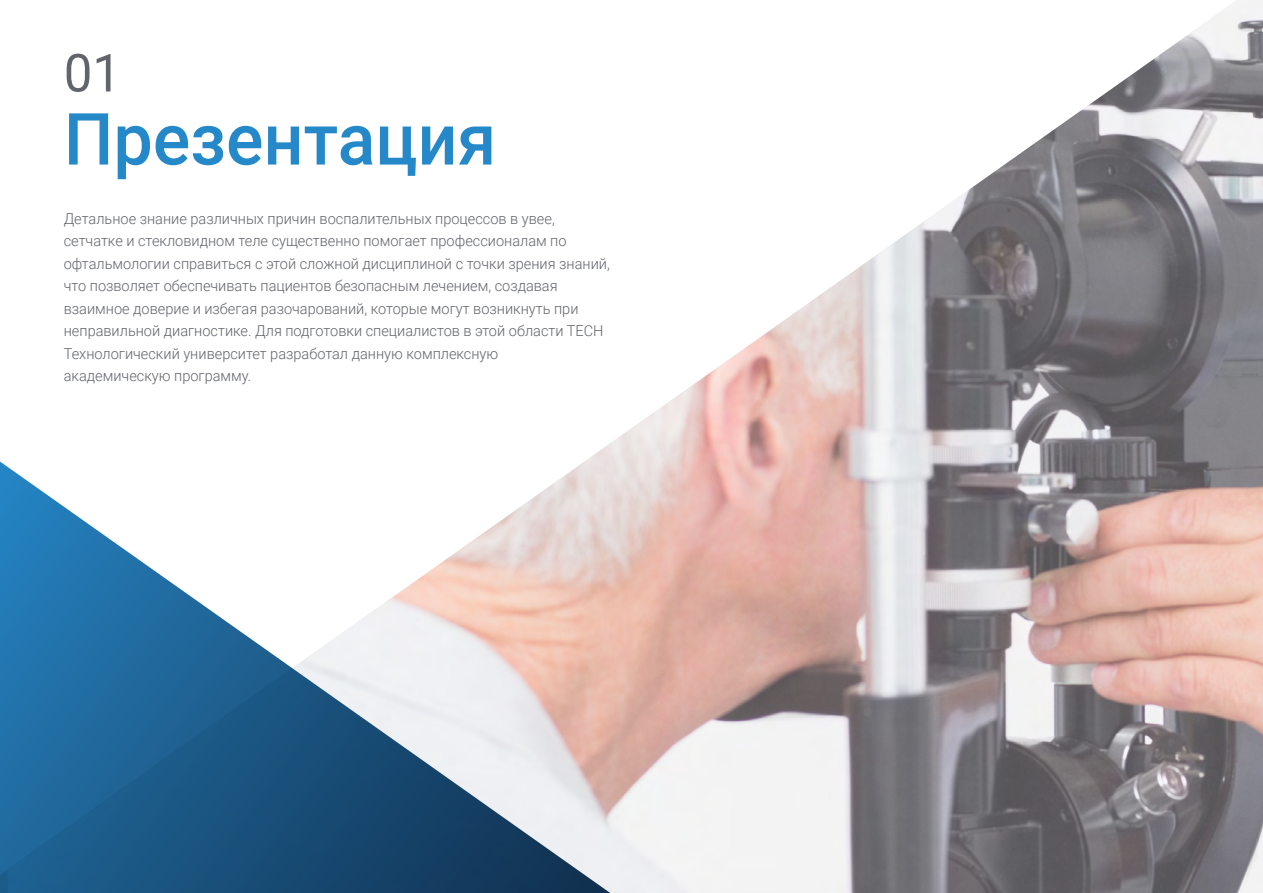
<style>
.page{position:relative;width:1263px;height:893px;background:#fff}
.page>*{position:absolute;margin:0;border:0;box-sizing:border-box;transform-origin:0 0}
.t1{font:500 72px "Roboto";color:#2488c9}
.t2{font:52.5px "Roboto";color:#61646a}
.t3{font:300 15px/22.5px "Roboto";color:#61646a}
</style>
<div class="page">
<img style="left:607px;top:0;width:656px;height:893px">
<svg style="left:0;top:446px;width:640px;height:447px"></svg>
<h2 class="t2" style="left:64px;top:36px;width:59px">01</h2>
<h1 class="t1" style="left:64px;top:89px;width:434px">Презентация</h1>
<p class="t3" style="left:64px;top:207px;width:547px">Детальное знание различных причин воспалительных процессов в увее, сетчатке и стекловидном теле существенно помогает профессионалам по офтальмологии справиться с этой сложной дисциплиной с точки зрения знаний, что позволяет обеспечивать пациентов безопасным лечением, создавая взаимное доверие и избегая разочарований, которые могут возникнуть при неправильной диагностике. Для подготовки специалистов в этой области TECH Технологический университет разработал данную комплексную<br>академическую программу.</p>
</div>
